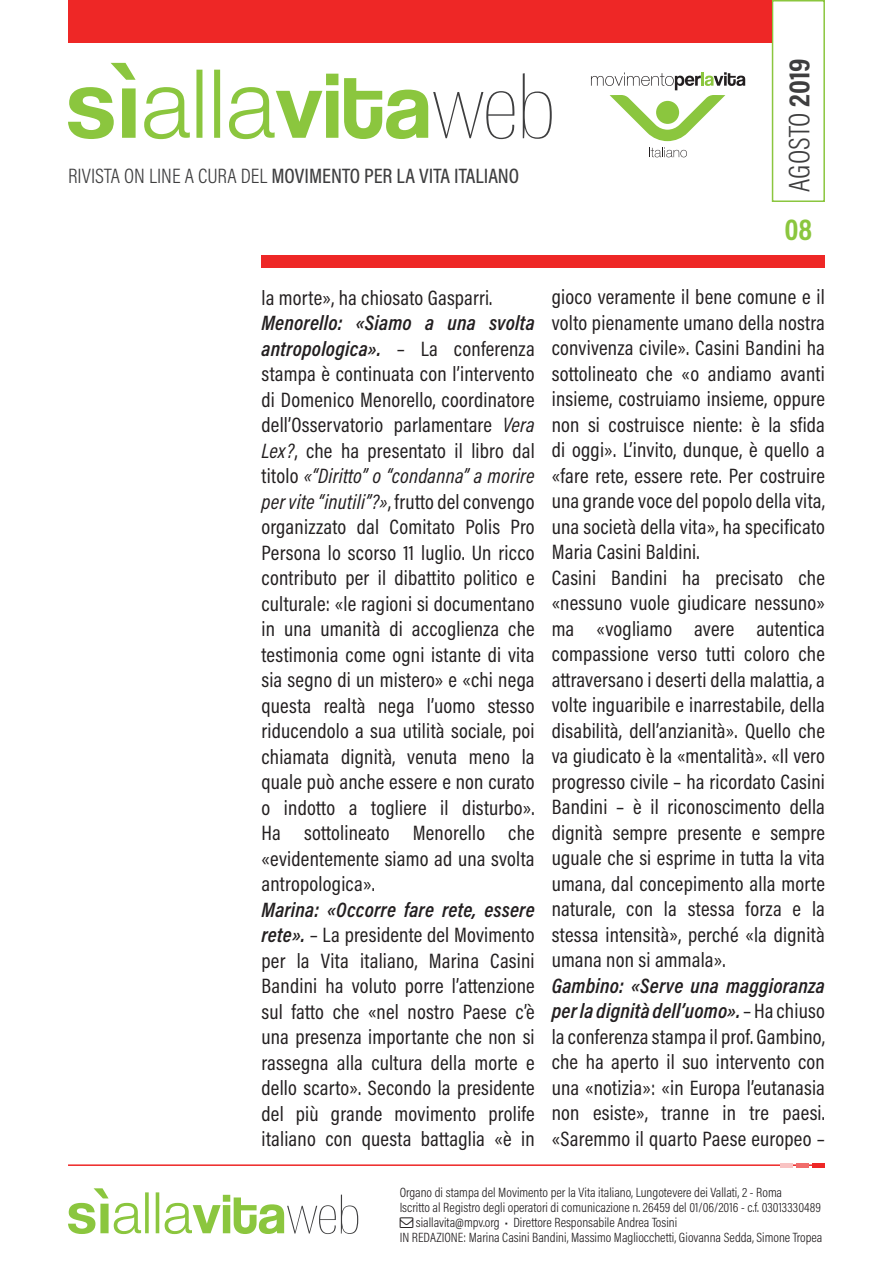
<style>
.page{position:relative;width:893px;height:1263px;background:#fff}
.page>*{position:absolute;margin:0;border:0;box-sizing:border-box;transform-origin:0 0}
.t1{font:300 30px "Acumin Pro Cond";color:#3e3e3f}
.t2{font:700 30px "Acumin Pro Cond";color:#8bc63e}
.t3{font:21px/25.5px "Acumin Pro Cond";letter-spacing:.01em;color:#231f20;text-align:justify}
.t4{font:500 21px "Acumin Pro Cond";color:#3e3e3f}
.t5{font:300 13.5px "Acumin Pro Cond";color:#231f20}
.s1{font-weight:300}
.s2{font-weight:700}
.s3{font-weight:600;font-style:italic}
.s4{font-style:italic}
</style>
<div class="page">
<svg style="left:68px;top:63px;width:484px;height:76px"></svg>
<svg style="left:591px;top:72px;width:154px;height:69px"></svg>
<svg style="left:649px;top:147px;width:38px;height:10px"></svg>
<div style="left:772px;top:0;width:53px;height:202px;border:2px solid #8bc63e"></div>
<svg style="left:68px;top:1188px;width:290px;height:46px"></svg>
<hr style="left:68px;top:1164px;width:757px;height:2px;background:#ee2726">
<hr style="left:812px;top:1163px;width:13px;height:4px;background:#ee2726">
<hr style="left:796px;top:1163px;width:13px;height:4px;background:#f16c6b">
<hr style="left:780px;top:1163px;width:13px;height:4px;background:#f9c3c3">
<div style="left:261px;top:255px;width:564px;height:13px;background:#ee2726"></div>
<div style="left:68px;top:0;width:704px;height:43px;background:#ee2726"></div>
<p class="t4" style="left:68px;top:162px;width:453px"><span class="s1">RIVISTA ON LINE A CURA DEL</span> MOVIMENTO PER LA VITA ITALIANO</p>
<h1 class="t1" style="left:780px;top:192px;width:135px;rotate:-90deg">AGOSTO <span class="s2">2019</span></h1>
<h1 class="t2" style="left:784px;top:209px;width:29px">08</h1>
<p class="t3" style="left:261px;top:284px;width:232px">la morte», ha chiosato Gasparri.</p>
<p class="t3" style="left:261px;top:310px;width:275px"><span class="s3">Menorello: «Siamo a una svolta antropologica».</span> – La conferenza stampa è continuata con l’intervento di Domenico Menorello, coordinatore dell’Osservatorio parlamentare <span class="s4">Vera Lex?</span>, che ha presentato il libro dal titolo <span class="s4">«“Diritto” o “condanna” a morire per vite “inutili”?»</span>, frutto del convengo organizzato dal Comitato Polis Pro Persona lo scorso 11 luglio. Un ricco contributo per il dibattito politico e culturale: «le ragioni si documentano in una umanità di accoglienza che testimonia come ogni istante di vita sia segno di un mistero» e «chi nega questa realtà nega l’uomo stesso riducendolo a sua utilità sociale, poi chiamata dignità, venuta meno la quale può anche essere e non curato o indotto a togliere il disturbo».<br>Ha sottolineato Menorello che «evidentemente siamo ad una svolta antropologica».</p>
<p class="t3" style="left:261px;top:896px;width:275px"><span class="s3">Marina: «Occorre fare rete, essere rete».</span> – La presidente del Movimento per la Vita italiano, Marina Casini Bandini ha voluto porre l’attenzione sul fatto che «nel nostro Paese c’è una presenza importante che non si rassegna alla cultura della morte e dello scarto». Secondo la presidente del più grande movimento prolife italiano con questa battaglia «è in</p>
<p class="t3" style="left:552px;top:284px;width:275px;text-align:left">gioco veramente il bene comune e il volto pienamente umano della nostra convivenza civile». Casini Bandini ha sottolineato che «o andiamo avanti insieme, costruiamo insieme, oppure non si costruisce niente: è la sfida di oggi». L’invito, dunque, è quello a «fare rete, essere rete. Per costruire una grande voce del popolo della vita, una società della vita», ha specificato Maria Casini Baldini.<br>Casini Bandini ha precisato che «nessuno vuole giudicare nessuno» ma «vogliamo avere autentica compassione verso tutti coloro che attraversano i deserti della malattia, a volte inguaribile e inarrestabile, della disabilità, dell’anzianità». Quello che va giudicato è la «mentalità». «Il vero progresso civile – ha ricordato Casini Bandini – è il riconoscimento della dignità sempre presente e sempre uguale che si esprime in tutta la vita umana, dal concepimento alla morte naturale, con la stessa forza e la stessa intensità», perché «la dignità umana non si ammala».</p>
<p class="t3" style="left:552px;top:972px;width:275px"><span class="s3">Gambino: «Serve una maggioranza per la dignità dell’uomo».</span> – Ha chiuso la conferenza stampa il prof. Gambino, che ha aperto il suo intervento con una «notizia»: «in Europa l’eutanasia non esiste», tranne in tre paesi. «Saremmo il quarto Paese europeo –</p>
<p class="t5" style="left:400px;top:1183px;width:384px">Organo di stampa del Movimento per la Vita italiano, Lungotevere dei Vallati, 2 - Roma</p>
<p class="t5" style="left:400px;top:1198px;width:423px">Iscritto al Registro degli operatori di comunicazione n. 26459 del 01/06/2016 - c.f. 03013330489</p>
<p class="t5" style="left:416px;top:1213px;width:263px">siallavita@mpv.org • Direttore Responsabile Andrea Tosini</p>
<p class="t5" style="left:400px;top:1228px;width:424px">IN REDAZIONE: Marina Casini Bandini, Massimo Magliocchetti, Giovanna Sedda, Simone Tropea</p>
</div>
